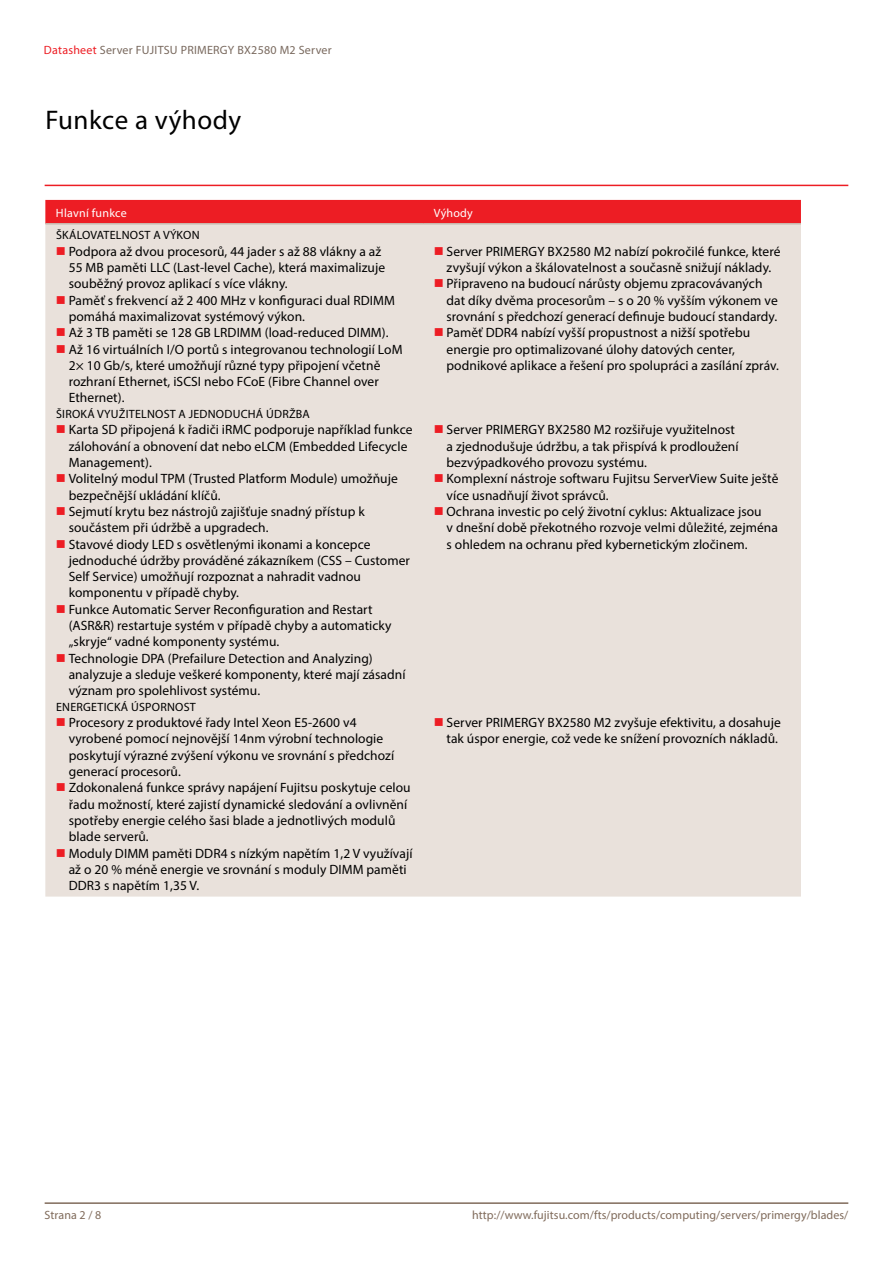
<style>
.page{position:relative;width:893px;height:1263px;background:#fff}
.page>*{position:absolute;margin:0;border:0;box-sizing:border-box;transform-origin:0 0}
.t1{font:27px "Myriad Pro";letter-spacing:.02em;color:#000}
.t2{font:13.5px/16.4px "Myriad Pro";letter-spacing:.005em;color:#000}
.t3{font:12px "Myriad Pro";letter-spacing:.005em;color:#806b5b}
.t4{font:12px "Myriad Pro";letter-spacing:.02em;color:#000}
.t5{font:12px "Myriad Pro";letter-spacing:.02em;color:#79695e}
.t6{font:12px "Myriad Pro";letter-spacing:.02em;color:#fff}
.s1{color:#ed1d24}
</style>
<div class="page">
<hr style="left:45px;top:1202px;width:803px;height:2px;background:#806b5b">
<div style="left:45px;top:200px;width:756px;height:23px;background:#ed1d24"></div>
<div style="left:45px;top:225px;width:756px;height:671px;background:#e9e1db"></div>
<hr style="left:45px;top:223px;width:378px;height:2px;background:#c9bbb0">
<hr style="left:423px;top:223px;width:378px;height:2px;background:#c9bbb0">
<hr style="left:45px;top:185px;width:803px;height:1px;background:#ed1d24">
<svg style="left:57px;top:247px;width:8px;height:8px"></svg>
<svg style="left:57px;top:296px;width:8px;height:8px"></svg>
<svg style="left:57px;top:328px;width:8px;height:8px"></svg>
<svg style="left:57px;top:345px;width:8px;height:8px"></svg>
<svg style="left:435px;top:247px;width:8px;height:8px"></svg>
<svg style="left:435px;top:279px;width:8px;height:8px"></svg>
<svg style="left:435px;top:328px;width:8px;height:8px"></svg>
<svg style="left:57px;top:425px;width:8px;height:8px"></svg>
<svg style="left:57px;top:474px;width:8px;height:8px"></svg>
<svg style="left:57px;top:507px;width:8px;height:8px"></svg>
<svg style="left:57px;top:540px;width:8px;height:7px"></svg>
<svg style="left:57px;top:605px;width:8px;height:8px"></svg>
<svg style="left:57px;top:654px;width:8px;height:8px"></svg>
<svg style="left:435px;top:425px;width:8px;height:8px"></svg>
<svg style="left:435px;top:474px;width:8px;height:8px"></svg>
<svg style="left:435px;top:507px;width:8px;height:8px"></svg>
<svg style="left:57px;top:718px;width:8px;height:8px"></svg>
<svg style="left:57px;top:783px;width:8px;height:8px"></svg>
<svg style="left:57px;top:849px;width:8px;height:8px"></svg>
<svg style="left:435px;top:718px;width:8px;height:8px"></svg>
<p class="t5" style="left:44px;top:43px;width:289px"><span class="s1">Datasheet</span> Server FUJITSU PRIMERGY BX2580 M2 Server</p>
<h1 class="t1" style="left:45px;top:103px;width:197px">Funkce a výhody</h1>
<p class="t6" style="left:56px;top:206px;width:72px">Hlavní funkce</p>
<p class="t6" style="left:434px;top:206px;width:41px">Výhody</p>
<p class="t4" style="left:56px;top:228px;width:145px">ŠKÁLOVATELNOST A VÝKON</p>
<p class="t2" style="left:69px;top:243px;width:335px">Podpora až dvou procesorů, 44 jader s až 88 vlákny a až<br>55 MB paměti LLC (Last-level Cache), která maximalizuje souběžný provoz aplikací s více vlákny.<br>Paměť s frekvencí až 2 400 MHz v konfiguraci dual RDIMM pomáhá maximalizovat systémový výkon.<br>Až 3 TB paměti se 128 GB LRDIMM (load-reduced DIMM).<br>Až 16 virtuálních I/O portů s integrovanou technologií LoM 2× 10 Gb/s, které umožňují různé typy připojení včetně rozhraní Ethernet, iSCSI nebo FCoE (Fibre Channel over Ethernet).</p>
<p class="t2" style="left:447px;top:243px;width:335px">Server PRIMERGY BX2580 M2 nabízí pokročilé funkce, které zvyšují výkon a škálovatelnost a současně snižují náklady.<br>Připraveno na budoucí nárůsty objemu zpracovávaných dat díky dvěma procesorům – s o 20 % vyšším výkonem ve srovnání s předchozí generací definuje budoucí standardy.<br>Paměť DDR4 nabízí vyšší propustnost a nižší spotřebu energie pro optimalizované úlohy datových center, podnikové aplikace a řešení pro spolupráci a zasílání zpráv.</p>
<p class="t4" style="left:56px;top:406px;width:255px">ŠIROKÁ VYUŽITELNOST A JEDNODUCHÁ ÚDRŽBA</p>
<p class="t2" style="left:69px;top:421px;width:345px">Karta SD připojená k řadiči iRMC podporuje například funkce zálohování a obnovení dat nebo eLCM (Embedded Lifecycle Management).<br>Volitelný modul TPM (Trusted Platform Module) umožňuje bezpečnější ukládání klíčů.<br>Sejmutí krytu bez nástrojů zajišťuje snadný přístup k součástem při údržbě a upgradech.<br>Stavové diody LED s osvětlenými ikonami a koncepce jednoduché údržby prováděné zákazníkem (CSS – Customer Self Service) umožňují rozpoznat a nahradit vadnou komponentu v případě chyby.<br>Funkce Automatic Server Reconfiguration and Restart (ASR&amp;R) restartuje systém v případě chyby a automaticky „skryje“ vadné komponenty systému.<br>Technologie DPA (Prefailure Detection and Analyzing) analyzuje a sleduje veškeré komponenty, které mají zásadní význam pro spolehlivost systému.</p>
<p class="t2" style="left:447px;top:421px;width:333px">Server PRIMERGY BX2580 M2 rozšiřuje využitelnost<br>a zjednodušuje údržbu, a tak přispívá k prodloužení bezvýpadkového provozu systému.<br>Komplexní nástroje softwaru Fujitsu ServerView Suite ještě více usnadňují život správců.<br>Ochrana investic po celý životní cyklus: Aktualizace jsou<br>v dnešní době překotného rozvoje velmi důležité, zejména s ohledem na ochranu před kybernetickým zločinem.</p>
<p class="t4" style="left:56px;top:699px;width:141px">ENERGETICKÁ ÚSPORNOST</p>
<p class="t2" style="left:69px;top:714px;width:345px">Procesory z produktové řady Intel Xeon E5-2600 v4 vyrobené pomocí nejnovější 14nm výrobní technologie poskytují výrazné zvýšení výkonu ve srovnání s předchozí generací procesorů.<br>Zdokonalená funkce správy napájení Fujitsu poskytuje celou řadu možností, které zajistí dynamické sledování a ovlivnění spotřeby energie celého šasi blade a jednotlivých modulů blade serverů.<br>Moduly DIMM paměti DDR4 s nízkým napětím 1,2 V využívají až o 20 % méně energie ve srovnání s moduly DIMM paměti DDR3 s napětím 1,35 V.</p>
<p class="t2" style="left:447px;top:714px;width:336px">Server PRIMERGY BX2580 M2 zvyšuje efektivitu, a dosahuje tak úspor energie, což vede ke snížení provozních nákladů.</p>
<p class="t3" style="left:45px;top:1207px;width:58px">Strana 2 / 8</p>
<p class="t3" style="left:472px;top:1207px;width:378px">http://www.fujitsu.com/fts/products/computing/servers/primergy/blades/</p>
</div>
